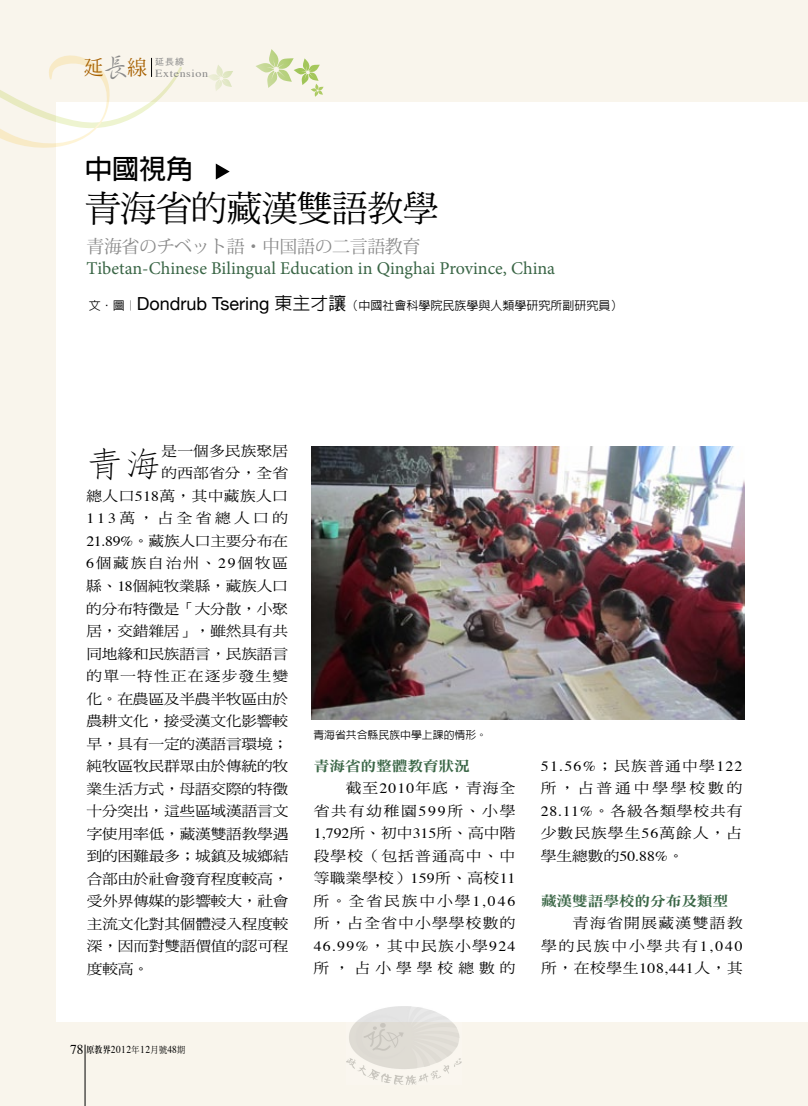
<style>
.page{position:relative;width:808px;height:1106px;background:#f9f5ec}
.page>*{position:absolute;margin:0;border:0;box-sizing:border-box;transform-origin:0 0}
.t1{font:36px "DF Ming Std W5";letter-spacing:-.02em;color:#000}
.t2{font:300 34.35px "AR Fang Song B5 HK";color:#000;scale:1.11 1}
.t3{font:700 27px "AR Hei B5";color:#000}
.t4{font:18px/20.7px "Minion Pro";color:#396545}
.t5{font:14.1px/22.5px "DF Ming Std W5";letter-spacing:-.015em;color:#000;text-align:justify;scale:1.11 1}
.t6{font:14.1px "DF Ming Std W5";letter-spacing:.075em;color:#000;scale:1.11 1}
.t7{font:14.1px "DF Ming Std W5";letter-spacing:.12em;color:#000;scale:1.11 1}
.t8{font:14.1px "DF Ming Std W5";letter-spacing:.11em;color:#000;scale:1.11 1}
.t9{font:14.1px "DF Ming Std W9";letter-spacing:-.01em;color:#396545;scale:1.11 1}
.t10{font:14.1px "Times";letter-spacing:.08em;color:#000;scale:1.11 1}
.t11{font:14.1px "DF Ming Std W5";letter-spacing:.025em;color:#000;scale:1.11 1}
.t12{font:14.1px "DF Ming Std W5";letter-spacing:.215em;color:#000;scale:1.11 1}
.t13{font:14.1px "DF Ming Std W5";letter-spacing:.31em;color:#000;scale:1.11 1}
.t14{font:14.1px "DF Ming Std W5";letter-spacing:.085em;color:#000;scale:1.11 1}
.t15{font:14.1px "DF Ming Std W5";letter-spacing:.005em;color:#000;scale:1.11 1}
.t16{font:500 12px "AR Hei B5";color:#000}
.t17{font:500 10.8px "AR Hei B5";color:#000}
.t18{font:10.8px "Times";letter-spacing:.05em;color:#898989;scale:1.11 1}
.t19{font:10.5px "Times";letter-spacing:.05em;color:#000;scale:.9 1}
.t20{font:9px "Heisei Kaku Go Std W3";color:#898989}
.s1{font-family:"AR Xing Shu B5";font-weight:500;font-size:27.75px}
.s2{font-family:"Koz Min Pro";color:#898989}
.s3{font-family:"Helvetica Neue";font-weight:400;font-size:18px}
.s4{font-size:18px}
.s5{font-family:"Times"}
.s6{font-family:"DF Ming Std W5"}
.s7{font-size:13.5px}
.s8{font-family:"AR Ming B5";font-weight:800;font-size:9px}
.s9{font-family:"DF Ming Std W5";font-size:9px}
</style>
<div class="page">
<div style="left:56px;top:102px;width:752px;height:920px;background:#fff"></div>
<svg style="left:256px;top:49px;width:68px;height:48px"></svg>
<svg style="left:208px;top:65px;width:25px;height:26px"></svg>
<hr style="left:85px;top:1044px;width:1px;height:62px;background:#000">
<svg style="left:0;top:55px;width:182px;height:93px"></svg>
<svg style="left:216px;top:163px;width:14px;height:17px"></svg>
<img style="left:312px;top:446px;width:432px;height:273px">
<img style="left:347px;top:1006px;width:114px;height:78px">
<p class="t18" style="left:84px;top:66px;width:114px"><sup>延</sup><span class="s1">長</span><sup>線</sup> Extension</p>
<p class="t20" style="left:155px;top:55px;width:30px">延長線</p>
<p class="t3" style="left:85px;top:155px;width:109px">中國視角</p>
<p class="t1" style="left:85px;top:188px;width:355px">青海省的藏漢雙語教學</p>
<p class="t4" style="left:87px;top:237px;width:470px"><span class="s2">青海省のチベット語・中国語の二言語教育<br></span>Tibetan-Chinese Bilingual Education in Qinghai Province, China</p>
<p class="t16" style="left:89px;top:300px;width:535px">文．圖︱<span class="s3">Dondrub Tsering</span> <span class="s4">東主才讓</span>（中國社會科學院民族學與人類學研究所副研究員）</p>
<p class="t2" style="left:87px;top:446px;width:70px">青海</p>
<p class="t15" style="left:162px;top:443px;width:116px">是一個多民族聚居</p>
<p class="t5" style="left:161px;top:462px;width:116px">的西部省分，全省</p>
<p class="t11" style="left:86px;top:488px;width:183px">總人口<span class="s5">518</span>萬，其中藏族人口</p>
<p class="t12" style="left:86px;top:511px;width:183px"><span class="s5">113</span>萬，占全省總人口的</p>
<p class="t5" style="left:86px;top:529px;width:183px"><span class="s5">21.89%</span>。藏族人口主要分布在</p>
<p class="t8" style="left:86px;top:556px;width:183px"><span class="s5">6</span>個藏族自治州、<span class="s5">29</span>個牧區</p>
<p class="t5" style="left:86px;top:574px;width:183px">縣、<span class="s5">18</span>個純牧業縣，藏族人口</p>
<p class="t5" style="left:86px;top:597px;width:183px">的分布特徵是「大分散，小聚</p>
<p class="t5" style="left:86px;top:619px;width:183px">居，交錯雜居」，雖然具有共</p>
<p class="t5" style="left:86px;top:642px;width:183px">同地緣和民族語言，民族語言</p>
<p class="t6" style="left:86px;top:668px;width:183px">的單一特性正在逐步發生變</p>
<p class="t5" style="left:86px;top:687px;width:183px">化。在農區及半農半牧區由於</p>
<p class="t5" style="left:86px;top:709px;width:183px">農耕文化，接受漢文化影響較</p>
<p class="t5" style="left:87px;top:732px;width:183px">早，具有一定的漢語言環境；</p>
<p class="t5" style="left:87px;top:754px;width:183px">純牧區牧民群眾由於傳統的牧</p>
<p class="t5" style="left:87px;top:777px;width:183px">業生活方式，母語交際的特徵</p>
<p class="t5" style="left:87px;top:799px;width:183px">十分突出，這些區域漢語言文</p>
<p class="t5" style="left:87px;top:822px;width:183px">字使用率低，藏漢雙語教學遇</p>
<p class="t5" style="left:87px;top:844px;width:183px">到的困難最多；城鎮及城鄉結</p>
<p class="t5" style="left:87px;top:867px;width:183px">合部由於社會發育程度較高，</p>
<p class="t5" style="left:87px;top:889px;width:183px">受外界傳媒的影響較大，社會</p>
<p class="t5" style="left:87px;top:912px;width:183px">主流文化對其個體浸入程度較</p>
<p class="t5" style="left:87px;top:934px;width:183px">深，因而對雙語價值的認可程</p>
<p class="t5" style="left:87px;top:957px;width:57px">度較高。</p>
<p class="t17" style="left:313px;top:729px;width:175px">青海省共合縣民族中學上課的情形。</p>
<p class="t9" style="left:314px;top:758px;width:142px">青海省的整體教育狀況</p>
<p class="t5" style="left:346px;top:776px;width:154px">截至<span class="s5">2010</span>年底，青海全</p>
<p class="t8" style="left:314px;top:803px;width:183px">省共有幼稚園<span class="s5">599</span>所、小學</p>
<p class="t5" style="left:314px;top:821px;width:183px"><span class="s5">1,792</span>所、初中<span class="s5">315</span>所、高中階</p>
<p class="t6" style="left:314px;top:848px;width:183px">段學校（包括普通高中、中</p>
<p class="t5" style="left:314px;top:866px;width:183px">等職業學校）<span class="s5">159</span>所、高校<span class="s5">11</span></p>
<p class="t7" style="left:314px;top:893px;width:183px">所。全省民族中小學<span class="s5">1,046</span></p>
<p class="t6" style="left:314px;top:915px;width:183px">所，占全省中小學學校數的</p>
<p class="t10" style="left:314px;top:937px;width:183px">46.99%<span class="s6">，其中民族小學</span>924</p>
<p class="t13" style="left:314px;top:960px;width:183px">所，占小學學校總數的</p>
<p class="t5" style="left:541px;top:754px;width:183px"><span class="s5">51.56%</span>；民族普通中學<span class="s5">122</span>所，占普通中學學校數的<span class="s5">28.11%</span>。各級各類學校共有少數民族學生<span class="s5">56</span>萬餘人，占學生總數的<span class="s5">50.88%</span>。</p>
<p class="t9" style="left:541px;top:893px;width:170px">藏漢雙語學校的分布及類型</p>
<p class="t14" style="left:573px;top:915px;width:155px">青海省開展藏漢雙語教</p>
<p class="t7" style="left:541px;top:938px;width:183px">學的民族中小學共有<span class="s5">1,040</span></p>
<p class="t5" style="left:541px;top:956px;width:183px">所，在校學生<span class="s5">108,441</span>人，其</p>
<p class="t19" style="left:70px;top:1042px;width:129px"><span class="s7">78</span> <span class="s8">原教界</span>2012<span class="s9">年</span>12<span class="s9">月號</span>48<span class="s9">期</span></p>
</div>
